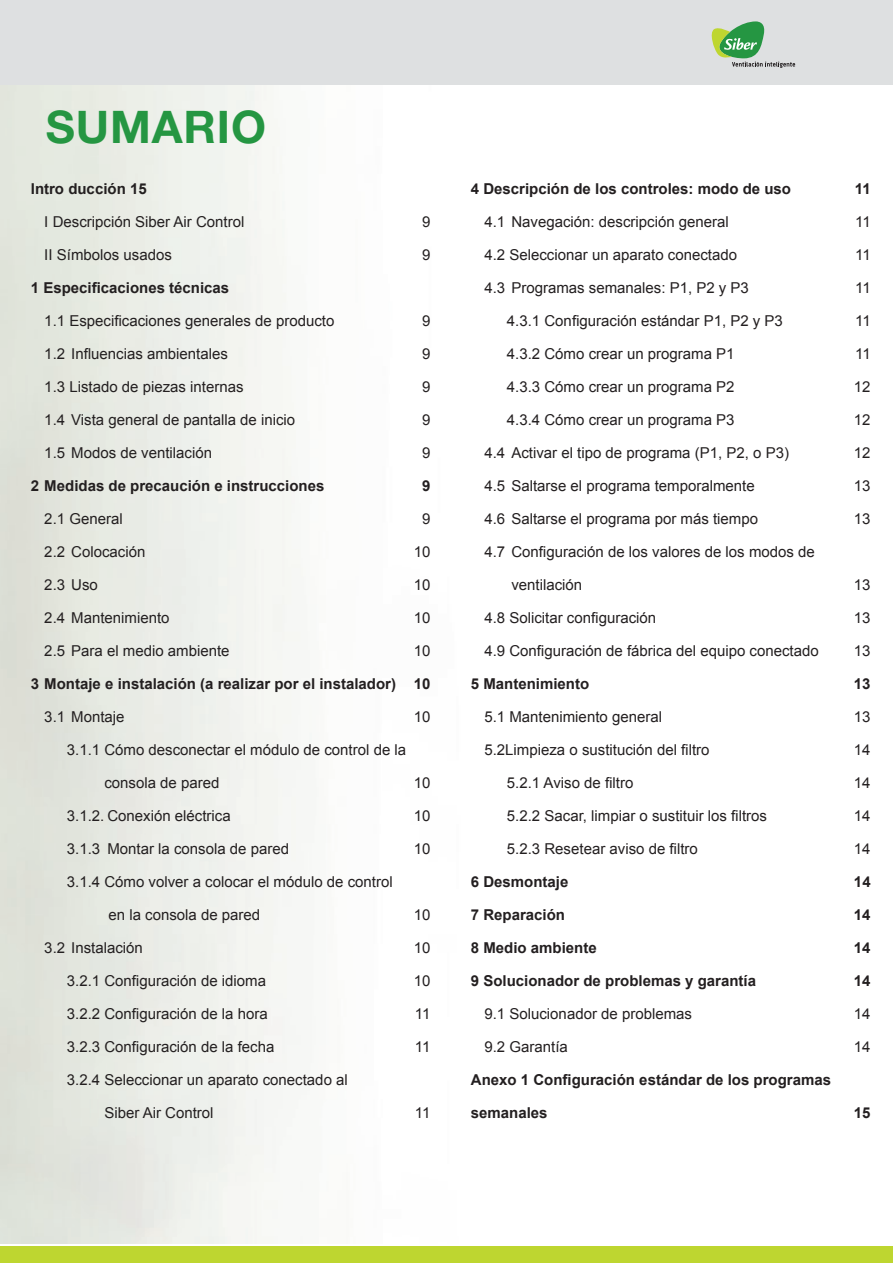
<style>
.page{position:relative;width:893px;height:1263px;background:#fff}
.page>*{position:absolute;margin:0;border:0;box-sizing:border-box;transform-origin:0 0}
.SUBTITOL_tr{font:700 45px "Helvetica Neue";letter-spacing:.02em;color:#259642}
._1c_Text_inhoudsopga{font:15px "Arial";color:#231f20}
._1b_Text_inhoudsopga{font:15px "Arial";color:#231f20}
._5_subtitle_Bold{font:700 15px "Arial";color:#231f20}
</style>
<div class="page">
<div style="left:0;top:0;width:893px;height:86px;background:#dee0e1"></div>
<div style="left:0;top:1246px;width:893px;height:17px;background:#bed630"></div>
<svg style="left:711px;top:21px;width:84px;height:47px"></svg>
<img style="left:0;top:85px;width:893px;height:1159px">
<p class="SUBTITOL_tr" style="left:46px;top:99px;width:222px">SUMARIO</p>
<p class="_5_subtitle_Bold" style="left:31px;top:178px;width:117px">Intro ducción 15</p>
<p class="_1c_Text_inhoudsopga" style="left:44px;top:211px;width:202px">I Descripción Siber Air Control</p>
<p class="_1c_Text_inhoudsopga" style="left:422px;top:211px;width:10px">9</p>
<p class="_1c_Text_inhoudsopga" style="left:44px;top:244px;width:129px">II Símbolos usados</p>
<p class="_1c_Text_inhoudsopga" style="left:422px;top:244px;width:10px">9</p>
<p class="_5_subtitle_Bold" style="left:31px;top:277px;width:200px">1 Especificaciones técnicas</p>
<p class="_1c_Text_inhoudsopga" style="left:44px;top:310px;width:292px">1.1 Especificaciones generales de producto</p>
<p class="_1c_Text_inhoudsopga" style="left:422px;top:310px;width:10px">9</p>
<p class="_1c_Text_inhoudsopga" style="left:44px;top:343px;width:185px">1.2 Influencias ambientales</p>
<p class="_1c_Text_inhoudsopga" style="left:422px;top:343px;width:10px">9</p>
<p class="_1c_Text_inhoudsopga" style="left:44px;top:376px;width:201px">1.3 Listado de piezas internas</p>
<p class="_1c_Text_inhoudsopga" style="left:422px;top:376px;width:10px">9</p>
<p class="_1c_Text_inhoudsopga" style="left:44px;top:409px;width:252px">1.4 Vista general de pantalla de inicio</p>
<p class="_1c_Text_inhoudsopga" style="left:422px;top:409px;width:10px">9</p>
<p class="_1c_Text_inhoudsopga" style="left:44px;top:442px;width:169px">1.5 Modos de ventilación</p>
<p class="_1c_Text_inhoudsopga" style="left:422px;top:442px;width:10px">9</p>
<p class="_5_subtitle_Bold" style="left:31px;top:475px;width:295px">2 Medidas de precaución e instrucciones</p>
<p class="_5_subtitle_Bold" style="left:422px;top:475px;width:10px">9</p>
<p class="_1c_Text_inhoudsopga" style="left:44px;top:508px;width:80px">2.1 General</p>
<p class="_1c_Text_inhoudsopga" style="left:422px;top:508px;width:10px">9</p>
<p class="_1c_Text_inhoudsopga" style="left:44px;top:541px;width:103px">2.2 Colocación</p>
<p class="_1c_Text_inhoudsopga" style="left:414px;top:541px;width:18px">10</p>
<p class="_1c_Text_inhoudsopga" style="left:44px;top:574px;width:55px">2.3 Uso</p>
<p class="_1c_Text_inhoudsopga" style="left:414px;top:574px;width:18px">10</p>
<p class="_1c_Text_inhoudsopga" style="left:44px;top:607px;width:127px">2.4 Mantenimiento</p>
<p class="_1c_Text_inhoudsopga" style="left:414px;top:607px;width:18px">10</p>
<p class="_1c_Text_inhoudsopga" style="left:44px;top:640px;width:187px">2.5 Para el medio ambiente</p>
<p class="_1c_Text_inhoudsopga" style="left:414px;top:640px;width:18px">10</p>
<p class="_5_subtitle_Bold" style="left:31px;top:673px;width:401px">3 Montaje e instalación (a realizar por el instalador) 10</p>
<p class="_1c_Text_inhoudsopga" style="left:44px;top:706px;width:82px">3.1 Montaje</p>
<p class="_1c_Text_inhoudsopga" style="left:414px;top:706px;width:18px">10</p>
<p class="_1b_Text_inhoudsopga" style="left:67px;top:739px;width:341px">3.1.1 Cómo desconectar el módulo de control de la</p>
<p class="_1b_Text_inhoudsopga" style="left:104px;top:772px;width:117px">consola de pared</p>
<p class="_1b_Text_inhoudsopga" style="left:414px;top:772px;width:18px">10</p>
<p class="_1b_Text_inhoudsopga" style="left:67px;top:805px;width:165px">3.1.2. Conexión eléctrica</p>
<p class="_1b_Text_inhoudsopga" style="left:414px;top:805px;width:18px">10</p>
<p class="_1b_Text_inhoudsopga" style="left:67px;top:838px;width:224px">3.1.3 Montar la consola de pared</p>
<p class="_1b_Text_inhoudsopga" style="left:414px;top:838px;width:18px">10</p>
<p class="_1b_Text_inhoudsopga" style="left:67px;top:871px;width:327px">3.1.4 Cómo volver a colocar el módulo de control</p>
<p class="_1b_Text_inhoudsopga" style="left:108px;top:904px;width:153px">en la consola de pared</p>
<p class="_1b_Text_inhoudsopga" style="left:414px;top:904px;width:18px">10</p>
<p class="_1c_Text_inhoudsopga" style="left:44px;top:937px;width:100px">3.2 Instalación</p>
<p class="_1c_Text_inhoudsopga" style="left:414px;top:937px;width:18px">10</p>
<p class="_1b_Text_inhoudsopga" style="left:67px;top:970px;width:201px">3.2.1 Configuración de idioma</p>
<p class="_1b_Text_inhoudsopga" style="left:414px;top:970px;width:18px">10</p>
<p class="_1b_Text_inhoudsopga" style="left:67px;top:1003px;width:202px">3.2.2 Configuración de la hora</p>
<p class="_1b_Text_inhoudsopga" style="left:415px;top:1003px;width:17px">11</p>
<p class="_1b_Text_inhoudsopga" style="left:67px;top:1036px;width:209px">3.2.3 Configuración de la fecha</p>
<p class="_1b_Text_inhoudsopga" style="left:415px;top:1036px;width:17px">11</p>
<p class="_1b_Text_inhoudsopga" style="left:67px;top:1069px;width:282px">3.2.4 Seleccionar un aparato conectado al</p>
<p class="_1b_Text_inhoudsopga" style="left:104px;top:1102px;width:111px">Siber Air Control</p>
<p class="_1b_Text_inhoudsopga" style="left:415px;top:1102px;width:17px">11</p>
<p class="_5_subtitle_Bold" style="left:471px;top:178px;width:322px">4 Descripción de los controles: modo de uso</p>
<p class="_5_subtitle_Bold" style="left:855px;top:178px;width:17px">11</p>
<p class="_1c_Text_inhoudsopga" style="left:484px;top:211px;width:246px">4.1 Navegación: descripción general</p>
<p class="_1c_Text_inhoudsopga" style="left:855px;top:211px;width:17px">11</p>
<p class="_1c_Text_inhoudsopga" style="left:484px;top:244px;width:254px">4.2 Seleccionar un aparato conectado</p>
<p class="_1c_Text_inhoudsopga" style="left:855px;top:244px;width:17px">11</p>
<p class="_1c_Text_inhoudsopga" style="left:484px;top:277px;width:266px">4.3 Programas semanales: P1, P2 y P3</p>
<p class="_1c_Text_inhoudsopga" style="left:855px;top:277px;width:17px">11</p>
<p class="_1b_Text_inhoudsopga" style="left:507px;top:310px;width:277px">4.3.1 Configuración estándar P1, P2 y P3</p>
<p class="_1b_Text_inhoudsopga" style="left:855px;top:310px;width:17px">11</p>
<p class="_1b_Text_inhoudsopga" style="left:507px;top:343px;width:229px">4.3.2 Cómo crear un programa P1</p>
<p class="_1b_Text_inhoudsopga" style="left:855px;top:343px;width:17px">11</p>
<p class="_1b_Text_inhoudsopga" style="left:507px;top:376px;width:229px">4.3.3 Cómo crear un programa P2</p>
<p class="_1b_Text_inhoudsopga" style="left:854px;top:376px;width:18px">12</p>
<p class="_1b_Text_inhoudsopga" style="left:507px;top:409px;width:229px">4.3.4 Cómo crear un programa P3</p>
<p class="_1b_Text_inhoudsopga" style="left:854px;top:409px;width:18px">12</p>
<p class="_1c_Text_inhoudsopga" style="left:484px;top:442px;width:306px">4.4 Activar el tipo de programa (P1, P2, o P3)</p>
<p class="_1c_Text_inhoudsopga" style="left:854px;top:442px;width:18px">12</p>
<p class="_1c_Text_inhoudsopga" style="left:484px;top:475px;width:272px">4.5 Saltarse el programa temporalmente</p>
<p class="_1c_Text_inhoudsopga" style="left:854px;top:475px;width:18px">13</p>
<p class="_1c_Text_inhoudsopga" style="left:484px;top:508px;width:275px">4.6 Saltarse el programa por más tiempo</p>
<p class="_1c_Text_inhoudsopga" style="left:854px;top:508px;width:18px">13</p>
<p class="_1c_Text_inhoudsopga" style="left:484px;top:541px;width:332px">4.7 Configuración de los valores de los modos de</p>
<p class="_1c_Text_inhoudsopga" style="left:511px;top:574px;width:72px">ventilación</p>
<p class="_1c_Text_inhoudsopga" style="left:854px;top:574px;width:18px">13</p>
<p class="_1c_Text_inhoudsopga" style="left:484px;top:607px;width:173px">4.8 Solicitar configuración</p>
<p class="_1c_Text_inhoudsopga" style="left:854px;top:607px;width:18px">13</p>
<p class="_1c_Text_inhoudsopga" style="left:484px;top:640px;width:336px">4.9 Configuración de fábrica del equipo conectado</p>
<p class="_1c_Text_inhoudsopga" style="left:854px;top:640px;width:18px">13</p>
<p class="_5_subtitle_Bold" style="left:471px;top:673px;width:120px">5 Mantenimiento</p>
<p class="_5_subtitle_Bold" style="left:854px;top:673px;width:18px">13</p>
<p class="_1c_Text_inhoudsopga" style="left:484px;top:706px;width:179px">5.1 Mantenimiento general</p>
<p class="_1c_Text_inhoudsopga" style="left:854px;top:706px;width:18px">13</p>
<p class="_1c_Text_inhoudsopga" style="left:484px;top:739px;width:227px">5.2Limpieza o sustitución del filtro</p>
<p class="_1c_Text_inhoudsopga" style="left:854px;top:739px;width:18px">14</p>
<p class="_1b_Text_inhoudsopga" style="left:507px;top:772px;width:128px">5.2.1 Aviso de filtro</p>
<p class="_1b_Text_inhoudsopga" style="left:854px;top:772px;width:18px">14</p>
<p class="_1b_Text_inhoudsopga" style="left:507px;top:805px;width:262px">5.2.2 Sacar, limpiar o sustituir los filtros</p>
<p class="_1b_Text_inhoudsopga" style="left:854px;top:805px;width:18px">14</p>
<p class="_1b_Text_inhoudsopga" style="left:507px;top:838px;width:192px">5.2.3 Resetear aviso de filtro</p>
<p class="_1b_Text_inhoudsopga" style="left:854px;top:838px;width:18px">14</p>
<p class="_5_subtitle_Bold" style="left:471px;top:871px;width:99px">6 Desmontaje</p>
<p class="_5_subtitle_Bold" style="left:854px;top:871px;width:18px">14</p>
<p class="_5_subtitle_Bold" style="left:471px;top:904px;width:96px">7 Reparación</p>
<p class="_5_subtitle_Bold" style="left:854px;top:904px;width:18px">14</p>
<p class="_5_subtitle_Bold" style="left:471px;top:937px;width:127px">8 Medio ambiente</p>
<p class="_5_subtitle_Bold" style="left:854px;top:937px;width:18px">14</p>
<p class="_5_subtitle_Bold" style="left:471px;top:970px;width:287px">9 Solucionador de problemas y garantía</p>
<p class="_5_subtitle_Bold" style="left:854px;top:970px;width:18px">14</p>
<p class="_1c_Text_inhoudsopga" style="left:484px;top:1003px;width:209px">9.1 Solucionador de problemas</p>
<p class="_1c_Text_inhoudsopga" style="left:854px;top:1003px;width:18px">14</p>
<p class="_1c_Text_inhoudsopga" style="left:484px;top:1036px;width:85px">9.2 Garantía</p>
<p class="_1c_Text_inhoudsopga" style="left:854px;top:1036px;width:18px">14</p>
<p class="_5_subtitle_Bold" style="left:471px;top:1069px;width:362px">Anexo 1 Configuración estándar de los programas</p>
<p class="_5_subtitle_Bold" style="left:471px;top:1102px;width:78px">semanales</p>
<p class="_5_subtitle_Bold" style="left:854px;top:1102px;width:18px">15</p>
</div>
